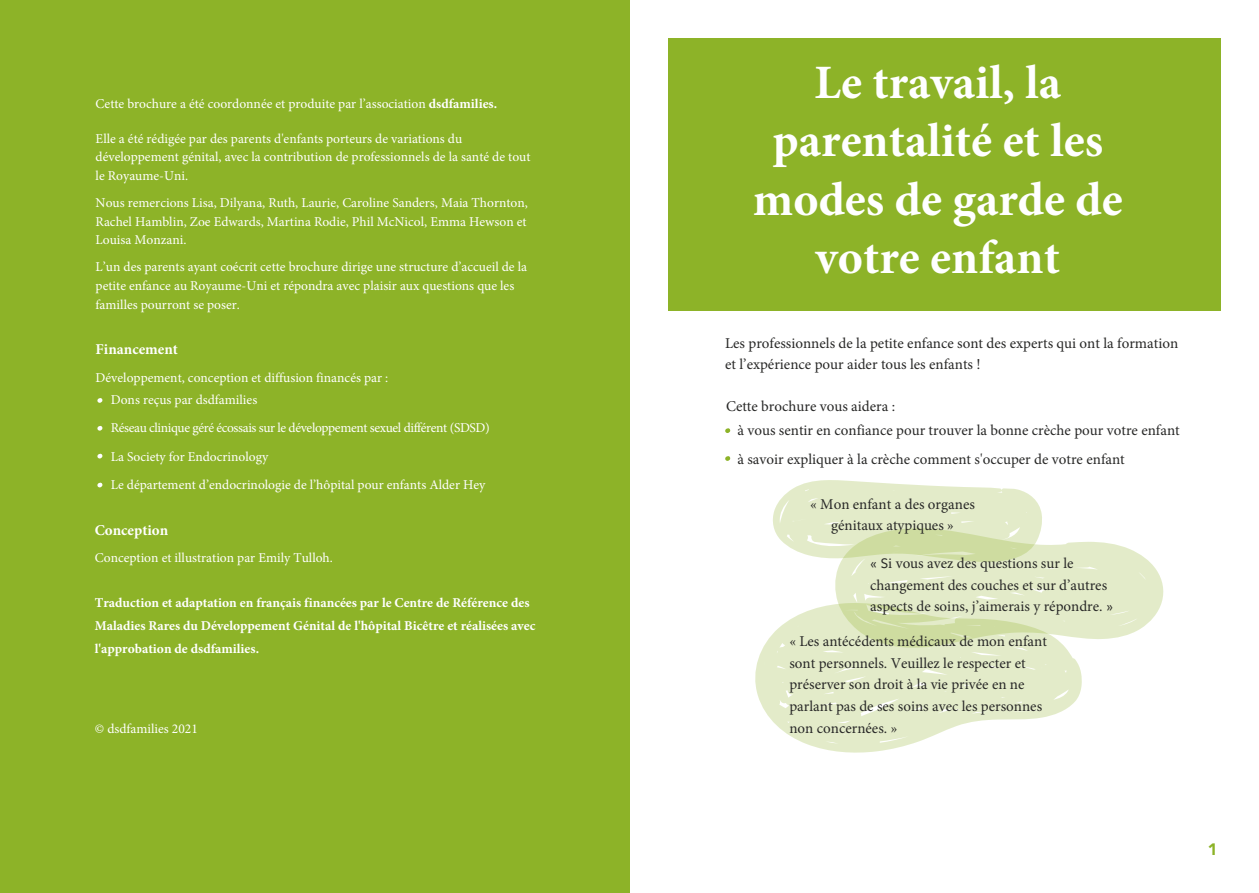
<style>
.page{position:relative;width:1259px;height:893px;background:#fff}
.page>*{position:absolute;margin:0;border:0;box-sizing:border-box;transform-origin:0 0}
.t1{font:700 48px/58.5px "Minion Pro";color:#fff;text-align:center}
.t2{font:900 16.5px "Avenir";color:#8db328}
.t3{font:15px/21.6px "Minion Pro";color:#282827}
.t4{font:15px "Minion Pro";color:#272726}
.t5{font:700 15px "Minion Pro";color:#fff}
.t6{font:13.5px/18.6px "Minion Pro";color:#fff}
.t7{font:700 13.5px/23px "Minion Pro";color:#fff}
.s1{font-weight:700}
.s2{font-family:"Avenir";font-size:13.5px}
</style>
<div class="page">
<svg style="left:725px;top:428px;width:6px;height:5px"></svg>
<svg style="left:725px;top:456px;width:6px;height:5px"></svg>
<svg style="left:773px;top:480px;width:391px;height:159px"></svg>
<svg style="left:755px;top:603px;width:327px;height:150px;fill:#e3ebc9"></svg>
<div style="left:0;top:0;width:629px;height:893px;background:#8db328"></div>
<div style="left:668px;top:38px;width:552px;height:272px;background:#8db328"></div>
<svg style="left:97px;top:453px;width:6px;height:6px"></svg>
<svg style="left:97px;top:398px;width:6px;height:5px"></svg>
<svg style="left:97px;top:425px;width:6px;height:6px"></svg>
<svg style="left:97px;top:482px;width:6px;height:6px"></svg>
<p class="t6" style="left:96px;top:94px;width:403px">Cette brochure a été coordonnée et produite par l’association <span class="s1">dsdfamilies.</span></p>
<p class="t6" style="left:96px;top:129px;width:436px">Elle a été rédigée par des parents d'enfants porteurs de variations du développement génital, avec la contribution de professionnels de la santé de tout le Royaume-Uni.</p>
<p class="t6" style="left:96px;top:193px;width:434px;text-align:justify">Nous remercions Lisa, Dilyana, Ruth, Laurie, Caroline Sanders, Maia Thornton, Rachel Hamblin, Zoe Edwards, Martina Rodie, Phil McNicol, Emma Hewson et Louisa Monzani.</p>
<p class="t6" style="left:96px;top:258px;width:433px">L’un des parents ayant coécrit cette brochure dirige une structure d’accueil de la petite enfance au Royaume-Uni et répondra avec plaisir aux questions que les familles pourront se poser.</p>
<p class="t5" style="left:96px;top:339px;width:84px">Financement</p>
<p class="t6" style="left:96px;top:368px;width:294px">Développement, conception et diffusion financés par :</p>
<p class="t6" style="left:111px;top:385px;width:380px;line-height:28.5px">Dons reçus par dsdfamilies<br>Réseau clinique géré écossais sur le développement sexuel différent (SDSD)<br>La Society for Endocrinology<br>Le département d’endocrinologie de l’hôpital pour enfants Alder Hey</p>
<p class="t5" style="left:95px;top:519px;width:75px">Conception</p>
<p class="t6" style="left:95px;top:548px;width:240px">Conception et illustration par Emily Tulloh.</p>
<p class="t7" style="left:95px;top:591px;width:442px">Traduction et adaptation en français financées par le Centre de Référence des<br>Maladies Rares du Développement Génital de l'hôpital Bicêtre et réalisées avec l'approbation de dsdfamilies.</p>
<p class="t6" style="left:95px;top:719px;width:105px">© dsdfamilies 2021</p>
<h1 class="t1" style="left:753px;top:52px;width:371px">Le travail, la parentalité et les modes de garde de votre enfant</h1>
<p class="t3" style="left:725px;top:332px;width:454px">Les professionnels de la petite enfance sont des experts qui ont la formation et l’expérience pour aider tous les enfants !</p>
<p class="t4" style="left:726px;top:396px;width:171px">Cette brochure vous aidera :</p>
<p class="t3" style="left:737px;top:419px;width:444px">à vous sentir en confiance pour trouver la bonne crèche pour votre enfant</p>
<p class="t3" style="left:737px;top:449px;width:389px">à savoir expliquer à la crèche comment s'occuper de votre enfant</p>
<p class="t3" style="left:810px;top:493px;width:166px;text-align:center">« Mon enfant a des organes génitaux atypiques »</p>
<p class="t3" style="left:870px;top:552px;width:244px"><span class="s2">« S</span>i vous avez des questions sur le changement des couches et sur d’autres aspects de soins, j’aimerais y répondre. <span class="s2">»</span></p>
<p class="t3" style="left:789px;top:630px;width:259px">« Les antécédents médicaux de mon enfant sont personnels. Veuillez le respecter et préserver son droit à la vie privée en ne parlant pas de ses soins avec les personnes non concernées. »</p>
<p class="t2" style="left:1208px;top:840px;width:11px">1</p>
</div>
